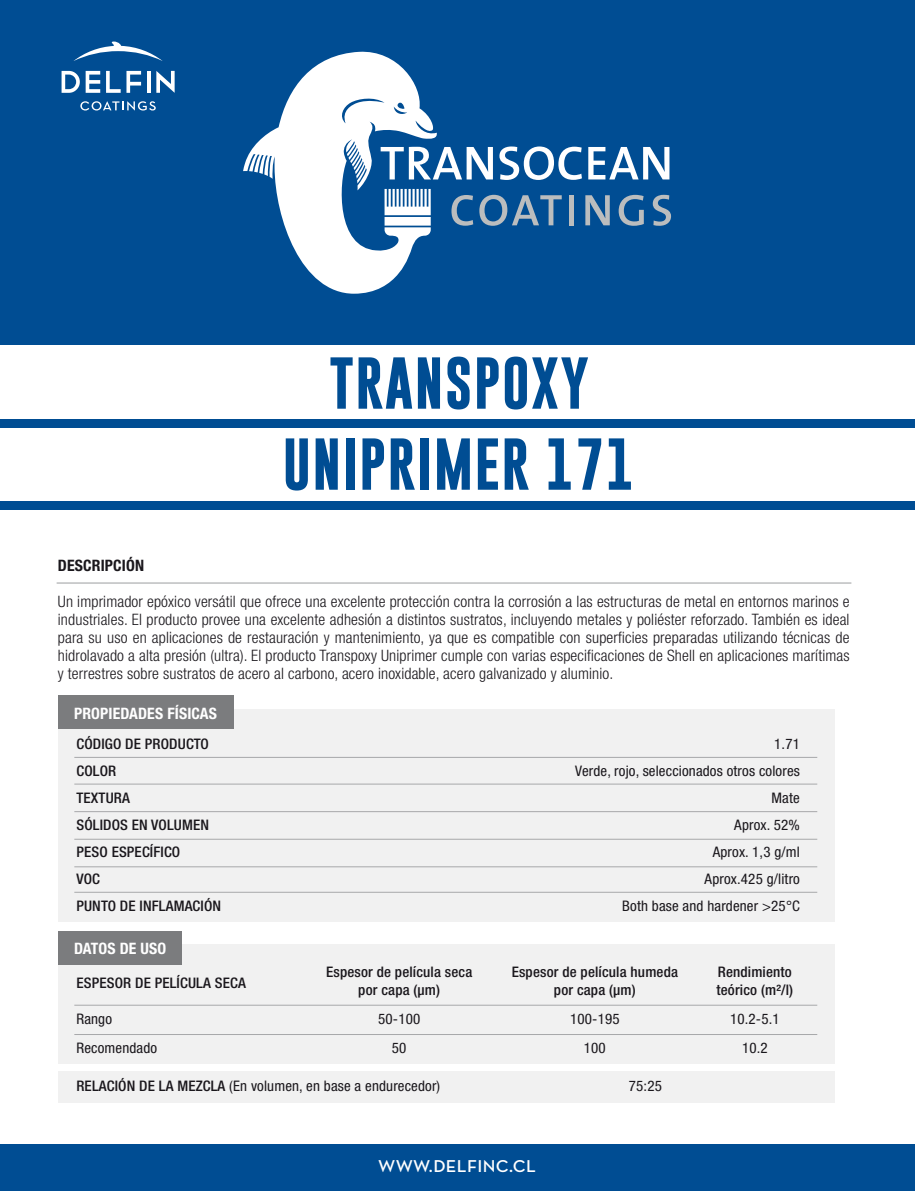
<style>
.page{position:relative;width:915px;height:1191px;background:#fff}
.page>*{position:absolute;margin:0;border:0;box-sizing:border-box;transform-origin:0 0}
.t1{font:700 52.5px/81px "Gobold";letter-spacing:.025em;color:#004d93;text-align:center}
.t2{font:600 17.4px "Neutra Text";letter-spacing:.02em;color:#fff}
.t3{font:300 condensed 15.75px/18px "Helvetica Neue LT Std";letter-spacing:.01em;color:#1a171c;text-align:justify}
.t4{font:700 condensed 15.75px "Helvetica Neue LT Std";letter-spacing:.01em;color:#fff}
.t5{font:700 condensed 15.75px "Helvetica Neue LT Std";letter-spacing:.01em;color:#1a171c}
.t6{font:condensed 14.55px "Helvetica Neue LT Std";letter-spacing:.01em;color:#1a171c}
.t7{font:500 condensed 14.55px "Helvetica Neue LT Std";letter-spacing:.01em;color:#1a171c}
.s1{font-weight:500}
</style>
<div class="page">
<div style="left:0;top:1144px;width:914px;height:46px;background:#004d93"></div>
<hr style="left:57px;top:582px;width:794px;height:1px;background:#9c9e9f">
<div style="left:0;top:0;width:914px;height:344px;background:#004d93"></div>
<div style="left:0;top:419px;width:914px;height:8px;background:#004d93"></div>
<div style="left:0;top:501px;width:914px;height:8px;background:#004d93"></div>
<svg style="left:243px;top:51px;width:194px;height:243px;fill:#fff"></svg>
<svg style="left:380px;top:147px;width:113px;height:32px"></svg>
<svg style="left:499px;top:146px;width:82px;height:34px"></svg>
<svg style="left:588px;top:147px;width:81px;height:32px"></svg>
<svg style="left:451px;top:195px;width:22px;height:31px"></svg>
<svg style="left:479px;top:195px;width:82px;height:31px"></svg>
<hr style="left:569px;top:195px;width:4px;height:30px;background:#bbbdbe">
<svg style="left:585px;top:195px;width:24px;height:30px"></svg>
<svg style="left:618px;top:195px;width:25px;height:31px"></svg>
<svg style="left:652px;top:195px;width:18px;height:31px"></svg>
<svg style="left:62px;top:71px;width:18px;height:22px"></svg>
<svg style="left:86px;top:71px;width:14px;height:22px"></svg>
<svg style="left:106px;top:71px;width:35px;height:22px"></svg>
<hr style="left:147px;top:71px;width:3px;height:22px;background:#fff">
<svg style="left:156px;top:71px;width:18px;height:22px"></svg>
<svg style="left:80px;top:101px;width:76px;height:9px"></svg>
<svg style="left:73px;top:42px;width:90px;height:19px"></svg>
<div style="left:58px;top:709px;width:776px;height:212px;background:#f1f1f1"></div>
<div style="left:58px;top:695px;width:175px;height:34px;background:#7b7c7e"></div>
<hr style="left:74px;top:757px;width:743px;height:1px;background:#a7a8aa">
<hr style="left:74px;top:783px;width:743px;height:1px;background:#a7a8aa">
<hr style="left:74px;top:811px;width:743px;height:1px;background:#a7a8aa">
<hr style="left:74px;top:839px;width:743px;height:1px;background:#a7a8aa">
<hr style="left:74px;top:866px;width:743px;height:1px;background:#a7a8aa">
<hr style="left:74px;top:892px;width:743px;height:1px;background:#a7a8aa">
<div style="left:58px;top:944px;width:776px;height:120px;background:#f1f1f1"></div>
<div style="left:58px;top:1071px;width:776px;height:32px;background:#f1f1f1"></div>
<div style="left:58px;top:930px;width:123px;height:34px;background:#7b7c7e"></div>
<hr style="left:74px;top:1004px;width:743px;height:1px;background:#a7a8aa">
<hr style="left:74px;top:1034px;width:743px;height:1px;background:#a7a8aa">
<h1 class="t1" style="left:282px;top:343px;width:353px">TRANSPOXY<br>UNIPRIMER 171</h1>
<p class="t5" style="left:58px;top:556px;width:88px">DESCRIPCIÓN</p>
<p class="t3" style="left:58px;top:592px;width:793px">Un imprimador epóxico versátil que ofrece una excelente protección contra la corrosión a las estructuras de metal en entornos marinos e industriales. El producto provee una excelente adhesión a distintos sustratos, incluyendo metales y poliéster reforzado. También es ideal para su uso en aplicaciones de restauración y mantenimiento, ya que es compatible con superficies preparadas utilizando técnicas de hidrolavado a alta presión (ultra). El producto Transpoxy Uniprimer cumple con varias especificaciones de Shell en aplicaciones marítimas y terrestres sobre sustratos de acero al carbono, acero inoxidable, acero galvanizado y aluminio.</p>
<p class="t4" style="left:74px;top:704px;width:144px">PROPIEDADES FÍSICAS</p>
<p class="t7" style="left:76px;top:735px;width:134px">CÓDIGO DE PRODUCTO</p>
<p class="t6" style="left:774px;top:735px;width:27px">1.71</p>
<p class="t7" style="left:76px;top:762px;width:41px">COLOR</p>
<p class="t6" style="left:575px;top:762px;width:226px">Verde, rojo, seleccionados otros colores</p>
<p class="t7" style="left:76px;top:789px;width:55px">TEXTURA</p>
<p class="t6" style="left:771px;top:789px;width:30px">Mate</p>
<p class="t7" style="left:76px;top:816px;width:134px">SÓLIDOS EN VOLUMEN</p>
<p class="t6" style="left:734px;top:816px;width:67px">Aprox. 52%</p>
<p class="t7" style="left:76px;top:843px;width:105px">PESO ESPECÍFICO</p>
<p class="t6" style="left:712px;top:843px;width:89px">Aprox. 1,3 g/ml</p>
<p class="t7" style="left:76px;top:870px;width:25px">VOC</p>
<p class="t6" style="left:704px;top:870px;width:97px">Aprox.425 g/litro</p>
<p class="t7" style="left:76px;top:897px;width:146px">PUNTO DE INFLAMACIÓN</p>
<p class="t6" style="left:622px;top:897px;width:179px">Both base and hardener &gt;25°C</p>
<p class="t4" style="left:74px;top:939px;width:94px">DATOS DE USO</p>
<p class="t7" style="left:76px;top:974px;width:171px">ESPESOR DE PELÍCULA SECA</p>
<p class="t7" style="left:326px;top:963px;width:148px">Espesor de película seca</p>
<p class="t7" style="left:511px;top:963px;width:168px">Espesor de película humeda</p>
<p class="t7" style="left:717px;top:963px;width:75px">Rendimiento</p>
<p class="t7" style="left:358px;top:981px;width:83px">por capa (μm)</p>
<p class="t7" style="left:553px;top:981px;width:83px">por capa (μm)</p>
<p class="t7" style="left:716px;top:981px;width:78px">teórico (m²/l)</p>
<p class="t6" style="left:76px;top:1011px;width:37px">Rango</p>
<p class="t6" style="left:378px;top:1011px;width:44px">50-100</p>
<p class="t6" style="left:570px;top:1011px;width:51px">100-195</p>
<p class="t6" style="left:729px;top:1011px;width:51px">10.2-5.1</p>
<p class="t6" style="left:76px;top:1039px;width:82px">Recomendado</p>
<p class="t6" style="left:392px;top:1039px;width:16px">50</p>
<p class="t6" style="left:583px;top:1039px;width:23px">100</p>
<p class="t6" style="left:741px;top:1039px;width:27px">10.2</p>
<p class="t6" style="left:76px;top:1077px;width:365px"><span class="s1">RELACIÓN DE LA MEZCLA</span> (En volumen, en base a endurecedor)</p>
<p class="t6" style="left:628px;top:1077px;width:34px">75:25</p>
<p class="t2" style="left:378px;top:1155px;width:159px">WWW.DELFINC.CL</p>
</div>
